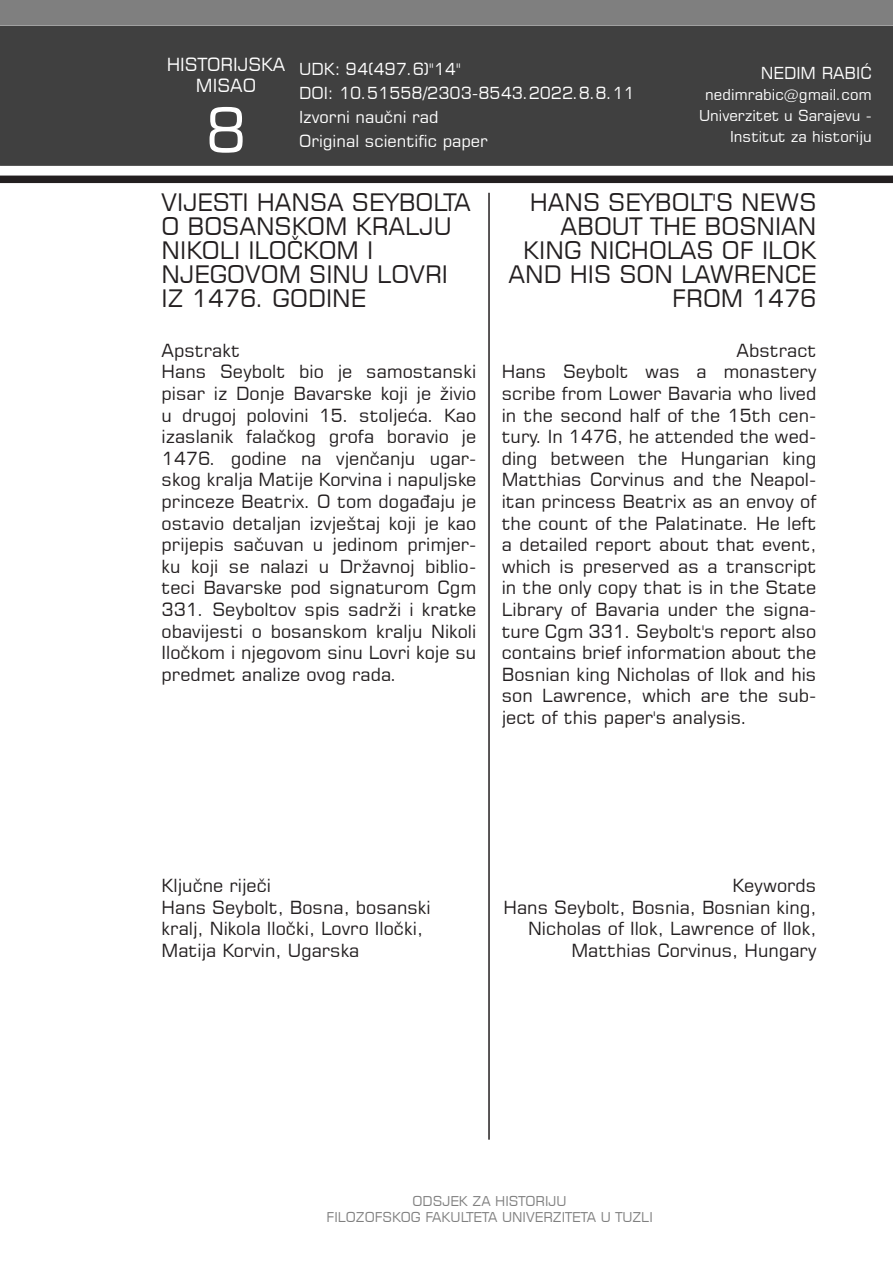
<style>
.page{position:relative;width:893px;height:1263px;background:#fff}
.page>*{position:absolute;margin:0;border:0;box-sizing:border-box;transform-origin:0 0}
.t1{font:61.5px "Square 721 BT";color:#fff}
.Heading_1_Cover{font:24px/24px "Square 721 BT";color:#231f20}
.t2{font:18px/21.6px "Square 721 BT";color:#231f20;text-align:justify}
.t3{font:18px/21.6px "Square 721 BT";color:#fff;text-align:center}
.Article_cover{font:16.5px "Square 721 BT";color:#fff}
.t4{font:15px "Square 721 BT";color:#fff}
.t5{font:13.5px/16.2px "Square 721 BT";color:#7f7f7f;text-align:center}
</style>
<div class="page">
<div style="left:1px;top:1px;width:892px;height:24px;background:#7f7f7f"></div>
<div style="left:0;top:26px;width:893px;height:140px;background:#404040;border:2px solid #404040"></div>
<div style="left:0;top:176px;width:893px;height:7px;background:#231f20"></div>
<hr style="left:488px;top:193px;width:2px;height:947px;background:#231f20">
<p class="t3" style="left:167px;top:53px;width:120px">HISTORIJSKA<br>MISAO</p>
<h1 class="t1" style="left:205px;top:91px;width:43px">8</h1>
<p class="Article_cover" style="left:299px;top:58px;width:163px">UDK: 94(497.6)"14"</p>
<p class="Article_cover" style="left:299px;top:82px;width:337px">DOI: 10.51558/2303-8543.2022.8.8.11</p>
<p class="Article_cover" style="left:299px;top:106px;width:141px">Izvorni naučni rad</p>
<p class="Article_cover" style="left:299px;top:130px;width:190px">Original scientific paper</p>
<p class="Article_cover" style="left:761px;top:63px;width:113px">NEDIM RABIĆ</p>
<p class="t4" style="left:705px;top:85px;width:168px">nedimrabic@gmail.com</p>
<p class="t4" style="left:699px;top:106px;width:174px">Univerzitet u Sarajevu -</p>
<p class="t4" style="left:730px;top:127px;width:143px">Institut za historiju</p>
<p class="Heading_1_Cover" style="left:162px;top:190px;width:311px">VIJESTI HANSA SEYBOLTA<br>O BOSANSKOM KRALJU<br>NIKOLI ILOČKOM I<br>NJEGOVOM SINU LOVRI<br>IZ 1476. GODINE</p>
<p class="Heading_1_Cover" style="left:508px;top:190px;width:309px;text-align:right">HANS SEYBOLT'S NEWS<br>ABOUT THE BOSNIAN<br>KING NICHOLAS OF ILOK<br>AND HIS SON LAWRENCE<br>FROM 1476</p>
<p class="t2" style="left:162px;top:339px;width:80px">Apstrakt</p>
<p class="t2" style="left:162px;top:361px;width:316px">Hans Seybolt bio je samostanski pisar iz Donje Bavarske koji je živio u drugoj polovini 15. stoljeća. Kao izaslanik falačkog grofa boravio je 1476. godine na vjenčanju ugar&shy;skog kralja Matije Korvina i napuljske princeze Beatrix. O tom događaju je ostavio detaljan izvještaj koji je kao prijepis sačuvan u jedinom primjer&shy;ku koji se nalazi u Državnoj biblio&shy;teci Bavarske pod signaturom Cgm 331. Seyboltov spis sadrži i kratke obavijesti o bosanskom kralju Nikoli Iločkom i njegovom sinu Lovri koje su predmet analize ovog rada.</p>
<p class="t2" style="left:737px;top:339px;width:81px">Abstract</p>
<p class="t2" style="left:502px;top:361px;width:316px">Hans Seybolt was a monastery scribe from Lower Bavaria who lived in the second half of the 15th cen&shy;tury. In 1476, he attended the wed&shy;ding between the Hungarian king Matthias Corvinus and the Neapol&shy;itan princess Beatrix as an envoy of the count of the Palatinate. He left a detailed report about that event, which is preserved as a transcript in the only copy that is in the State Library of Bavaria under the signa&shy;ture Cgm 331. Seybolt's report also contains brief information about the Bosnian king Nicholas of Ilok and his son Lawrence, which are the sub&shy;ject of this paper's analysis.</p>
<p class="t2" style="left:162px;top:874px;width:111px">Ključne riječi</p>
<p class="t2" style="left:162px;top:896px;width:271px;text-align:left">Hans Seybolt, Bosna, bosanski kralj, Nikola Iločki, Lovro Iločki,<br>Matija Korvin, Ugarska</p>
<p class="t2" style="left:733px;top:874px;width:85px">Keywords</p>
<p class="t2" style="left:503px;top:896px;width:314px;text-align:right">Hans Seybolt, Bosnia, Bosnian king,<br>Nicholas of Ilok, Lawrence of Ilok,<br>Matthias Corvinus, Hungary</p>
<p class="t5" style="left:326px;top:1193px;width:328px">ODSJEK ZA HISTORIJU<br>FILOZOFSKOG FAKULTETA UNIVERZITETA U TUZLI</p>
</div>
